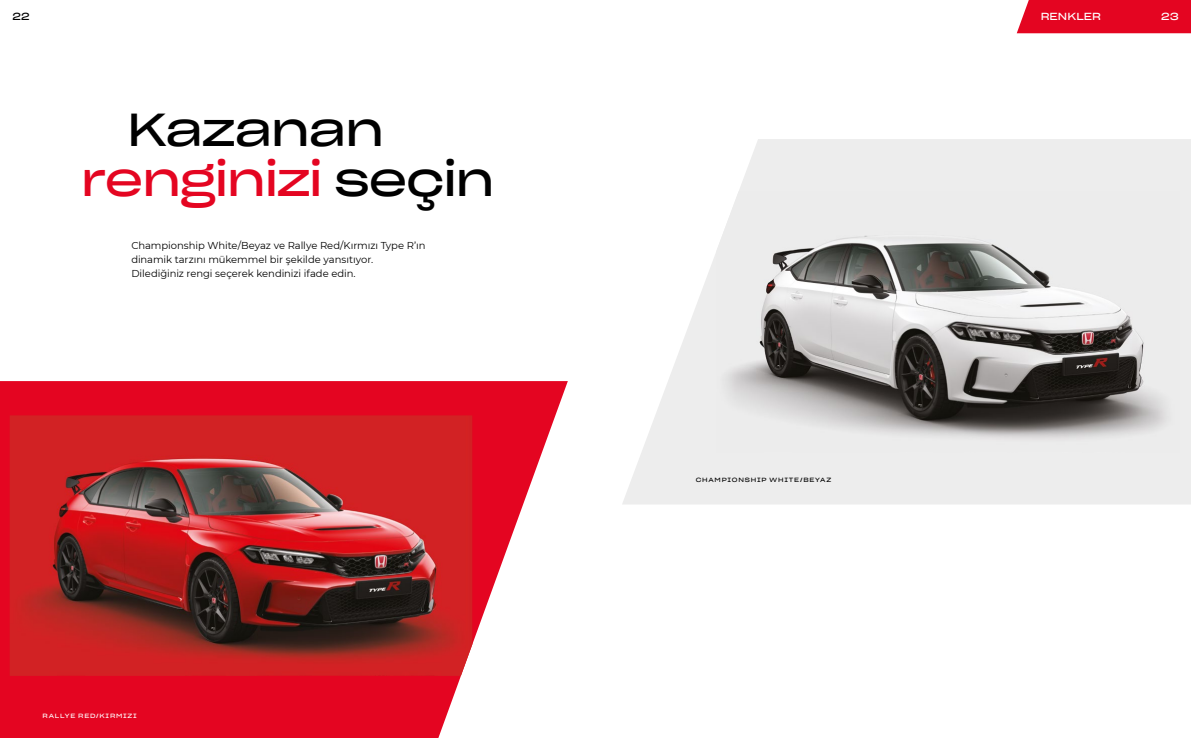
<style>
.page{position:relative;width:1191px;height:738px;background:#fff}
.page>*{position:absolute;margin:0;border:0;box-sizing:border-box;transform-origin:0 0}
.t1{font:45px "Sharp Grotesk Book 25";letter-spacing:-.025em;color:#e40521}
.t2{font:45px "Sharp Grotesk Book 25";letter-spacing:-.02em;color:#000}
.t3{font:10px/14px "Montserrat";letter-spacing:-.005em;color:#000}
.t4{font:10px "Sharp Grotesk Book 25";letter-spacing:.01em;color:#fff}
.t5{font:10px "Sharp Grotesk Book 25";color:#000}
.t6{font:6px "Sharp Grotesk Book 25";letter-spacing:.13em;color:#000}
.t7{font:6px "Sharp Grotesk Book 25";letter-spacing:.13em;color:#fff}
.s1{color:#000}
</style>
<div class="page">
<svg style="left:0;top:381px;width:568px;height:356px;fill:#e40521"></svg>
<img style="left:10px;top:415px;width:462px;height:260px">
<svg style="left:622px;top:139px;width:569px;height:365px;fill:#ededed"></svg>
<img style="left:716px;top:191px;width:463px;height:261px">
<div style="left:1017px;top:0;width:174px;height:33px;background:#e40521"></div>
<p class="t5" style="left:12px;top:8px;width:19px">22</p>
<p class="t4" style="left:1161px;top:8px;width:19px">23</p>
<p class="t4" style="left:1040px;top:8px;width:62px">RENKLER</p>
<h1 class="t2" style="left:127px;top:90px;width:258px">Kazanan</h1>
<h1 class="t1" style="left:81px;top:140px;width:415px">renginizi <span class="s1">seçin</span></h1>
<p class="t3" style="left:131px;top:238px;width:295px">Championship White/Beyaz ve Rallye Red/Kırmızı Type R’ın dinamik tarzını mükemmel bir şekilde yansıtıyor.<br>Dilediğiniz rengi seçerek kendinizi ifade edin.</p>
<p class="t7" style="left:43px;top:710px;width:96px">RALLYE RED/KIRMIZI</p>
<p class="t6" style="left:695px;top:474px;width:137px">CHAMPIONSHIP WHITE/BEYAZ</p>
</div>
